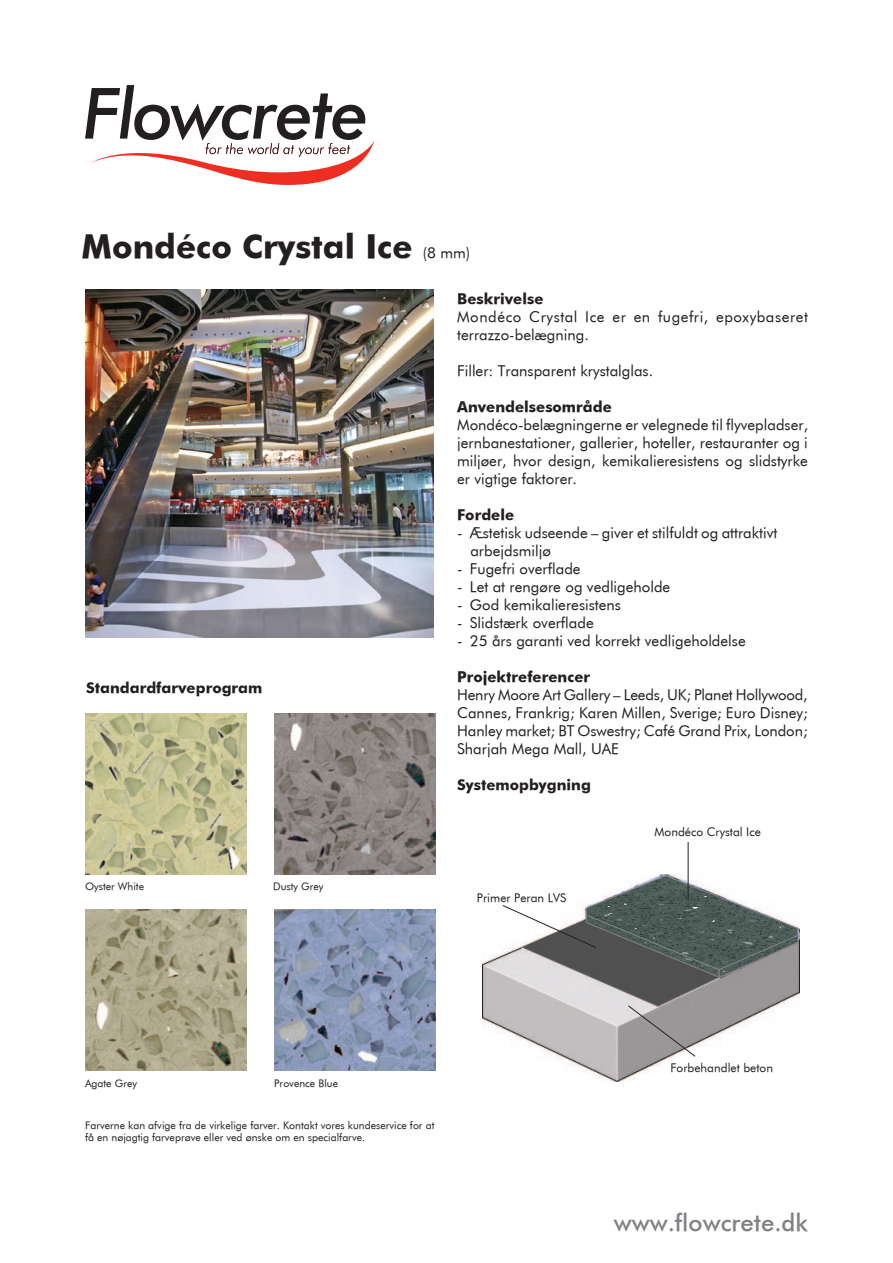
<style>
.page{position:relative;width:893px;height:1263px;background:#fff}
.page>*{position:absolute;margin:0;border:0;box-sizing:border-box;transform-origin:0 0}
.Rubrik_Peran{font:33px "Futura BT Bold";color:#231f20}
.Underrubrik_Peran{font:24px "Futura BT Medium";color:#808285}
.Brödtext_Peran_Front{font:15px/18px "Futura BT Book";color:#231f20;text-align:justify}
.Rubrik_10_bold{font:15px "Futura BT Bold";color:#231f20}
.Brödtext_Peran_Front-2{font:15px/18px "Futura BT Book";letter-spacing:.035em;color:#231f20}
.Sprängskissförklarin{font:12px "Futura BT Book";color:#231f20}
.Sprängskissförklarin-2{font:10.5px/12px "Futura BT Book";color:#231f20}
.s1{font-family:"Futura BT Book";font-size:15px}
</style>
<div class="page">
<svg style="left:85px;top:85px;width:289px;height:100px"></svg>
<img style="left:483px;top:874px;width:316px;height:207px">
<svg style="left:502px;top:875px;width:296px;height:103px"></svg>
<svg style="left:627px;top:1005px;width:69px;height:52px;background:#a09d9d"></svg>
<hr style="left:688px;top:842px;width:1px;height:58px;background:#231f20">
<img style="left:85px;top:289px;width:349px;height:349px">
<img style="left:85px;top:713px;width:162px;height:162px">
<img style="left:274px;top:713px;width:162px;height:162px">
<img style="left:85px;top:909px;width:162px;height:162px">
<img style="left:274px;top:909px;width:162px;height:162px">
<p class="Rubrik_Peran" style="left:82px;top:227px;width:390px">Mondéco Crystal Ice <span class="s1">(8 mm)</span></p>
<p class="Rubrik_10_bold" style="left:86px;top:679px;width:178px">Standardfarveprogram</p>
<p class="Sprängskissförklarin-2" style="left:85px;top:880px;width:61px">Oyster White</p>
<p class="Sprängskissförklarin-2" style="left:273px;top:880px;width:52px">Dusty Grey</p>
<p class="Rubrik_10_bold" style="left:457px;top:289px;width:88px">Beskrivelse</p>
<p class="Brödtext_Peran_Front-2" style="left:457px;top:307px;width:352px">Mondéco Crystal Ice er en fugefri, epoxybaseret terrazzo-belægning.</p>
<p class="Brödtext_Peran_Front" style="left:457px;top:361px;width:197px">Filler: Transparent krystalglas.</p>
<p class="Rubrik_10_bold" style="left:457px;top:397px;width:156px">Anvendelsesområde</p>
<p class="Brödtext_Peran_Front" style="left:457px;top:415px;width:352px">Mondéco-belægningerne er velegnede til flyvepladser, jernbanestationer, gallerier, hoteller, restauranter og i miljøer, hvor design, kemikalieresistens og slidstyrke er vigtige faktorer.</p>
<p class="Rubrik_10_bold" style="left:457px;top:505px;width:59px">Fordele</p>
<p class="Brödtext_Peran_Front" style="left:470px;top:523px;width:308px;text-indent:-13px">- Æstetisk udseende – giver et stilfuldt og attraktivt arbejdsmiljø</p>
<p class="Brödtext_Peran_Front" style="left:457px;top:559px;width:125px">- Fugefri overflade</p>
<p class="Brödtext_Peran_Front" style="left:457px;top:577px;width:215px">- Let at rengøre og vedligeholde</p>
<p class="Brödtext_Peran_Front" style="left:457px;top:595px;width:165px">- God kemikalieresistens</p>
<p class="Brödtext_Peran_Front" style="left:457px;top:613px;width:138px">- Slidstærk overflade</p>
<p class="Brödtext_Peran_Front" style="left:457px;top:631px;width:290px">- 25 års garanti ved korrekt vedligeholdelse</p>
<p class="Rubrik_10_bold" style="left:457px;top:667px;width:135px">Projektreferencer</p>
<p class="Brödtext_Peran_Front" style="left:457px;top:685px;width:352px">Henry Moore Art Gallery – Leeds, UK; Planet Hollywood, Cannes, Frankrig; Karen Millen, Sverige; Euro Disney; Hanley market; BT Oswestry; Café Grand Prix, London; Sharjah Mega Mall, UAE</p>
<p class="Rubrik_10_bold" style="left:457px;top:775px;width:135px">Systemopbygning</p>
<p class="Sprängskissförklarin" style="left:477px;top:891px;width:91px">Primer Peran LVS</p>
<p class="Sprängskissförklarin" style="left:654px;top:824px;width:108px">Mondéco Crystal Ice</p>
<p class="Sprängskissförklarin-2" style="left:85px;top:1077px;width:53px">Agate Grey</p>
<p class="Sprängskissförklarin-2" style="left:274px;top:1077px;width:65px">Provence Blue</p>
<p class="Sprängskissförklarin-2" style="left:85px;top:1119px;width:351px">Farverne kan afvige fra de virkelige farver. Kontakt vores kundeservice for at få en nøjagtig farveprøve eller ved ønske om en specialfarve.</p>
<p class="Sprängskissförklarin" style="left:670px;top:1060px;width:104px">Forbehandlet beton</p>
<p class="Underrubrik_Peran" style="left:614px;top:1208px;width:196px">www.flowcrete.dk</p>
</div>
